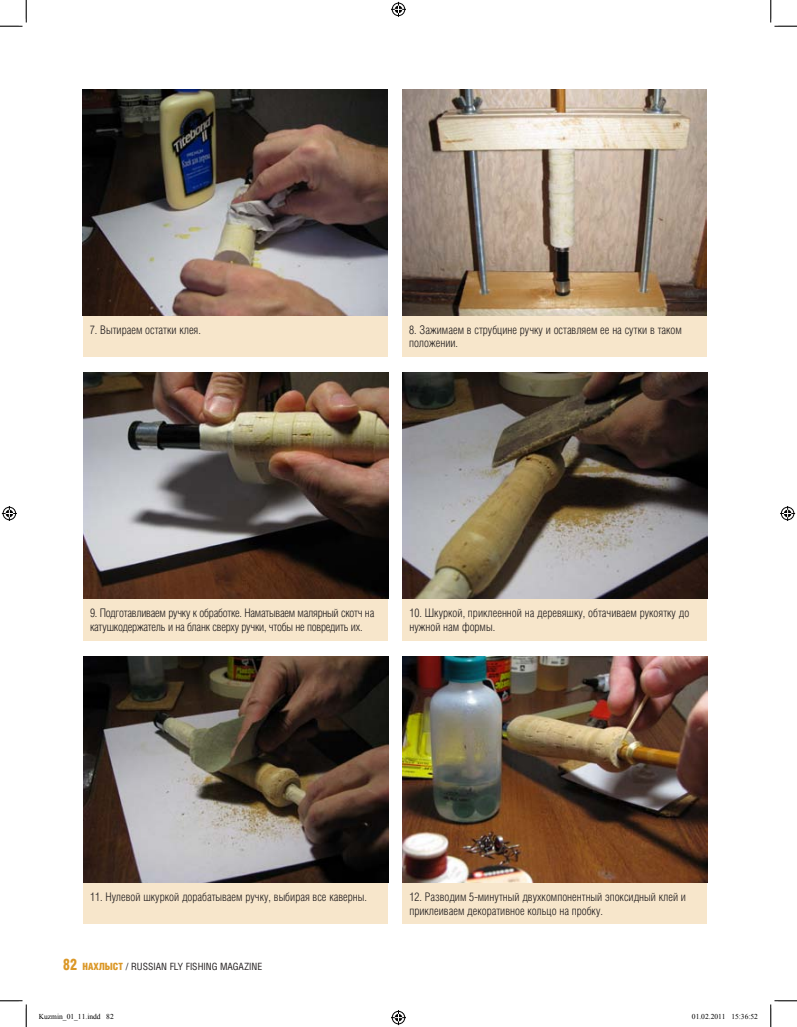
<style>
.page{position:relative;width:797px;height:1027px;background:#fff}
.page>*{position:absolute;margin:0;border:0;box-sizing:border-box;transform-origin:0 0}
.t1{font:300 11.88px/13.8px "Helios Cond";color:#231f20}
.t2{font:300 11.88px/13.8px "Helios Cond";letter-spacing:-.02em;color:#231f20}
.t3{font:10px "Helios Cond";color:#231f20}
.t4{font:7.5px "Times New Roman";color:#000}
.s1{font-weight:900;font-size:15.75px;color:#db9726}
.s2{font-weight:900;color:#db9726}
</style>
<div class="page">
<div style="left:83px;top:263px;width:305px;height:94px;background:#f7e6cb"></div>
<div style="left:402px;top:253px;width:305px;height:104px;background:#f7e6cb"></div>
<img style="left:83px;top:89px;width:305px;height:226px">
<img style="left:402px;top:89px;width:305px;height:226px">
<div style="left:83px;top:546px;width:305px;height:95px;background:#f7e6cb"></div>
<div style="left:83px;top:830px;width:305px;height:94px;background:#f7e6cb"></div>
<div style="left:402px;top:536px;width:305px;height:105px;background:#f7e6cb"></div>
<div style="left:402px;top:820px;width:305px;height:104px;background:#f7e6cb"></div>
<img style="left:83px;top:373px;width:305px;height:226px">
<img style="left:83px;top:656px;width:305px;height:226px">
<img style="left:402px;top:373px;width:305px;height:226px">
<img style="left:402px;top:656px;width:305px;height:226px">
<svg style="left:0;top:0;width:27px;height:27px"></svg>
<svg style="left:0;top:1000px;width:27px;height:27px"></svg>
<svg style="left:770px;top:0;width:27px;height:27px"></svg>
<svg style="left:770px;top:1000px;width:27px;height:27px"></svg>
<svg style="left:391px;top:2px;width:15px;height:15px"></svg>
<svg style="left:391px;top:1010px;width:15px;height:15px"></svg>
<svg style="left:2px;top:506px;width:15px;height:15px"></svg>
<svg style="left:780px;top:506px;width:15px;height:15px"></svg>
<p class="t1" style="left:90px;top:323px;width:113px">7. Вытираем остатки клея.</p>
<p class="t1" style="left:409px;top:323px;width:274px">8. Зажимаем в струбцине ручку и оставляем ее на сутки в таком положении.</p>
<p class="t2" style="left:90px;top:606px;width:286px">9. Подготавливаем ручку к обработке. Наматываем малярный скотч на катушкодержатель и на бланк сверху ручки, чтобы не повредить их.</p>
<p class="t1" style="left:409px;top:606px;width:281px">10. Шкуркой, приклеенной на деревяшку, обтачиваем рукоятку до нужной нам формы.</p>
<p class="t1" style="left:90px;top:890px;width:278px">11. Нулевой шкуркой дорабатываем ручку, выбирая все каверны.</p>
<p class="t3" style="left:63px;top:960px;width:201px"><span class="s1">82</span> <span class="s2">НАХЛЫСТ</span> / RUSSIAN FLY FISHING MAGAZINE</p>
<p class="t1" style="left:409px;top:890px;width:278px">12. Разводим 5‑минутный двухкомпонентный эпоксидный клей и приклеиваем декоративное кольцо на пробку.</p>
<p class="t4" style="left:39px;top:1012px;width:76px">Kuzmin_01_11.indd 82</p>
<p class="t4" style="left:692px;top:1012px;width:68px">01.02.2011 15:36:52</p>
</div>
